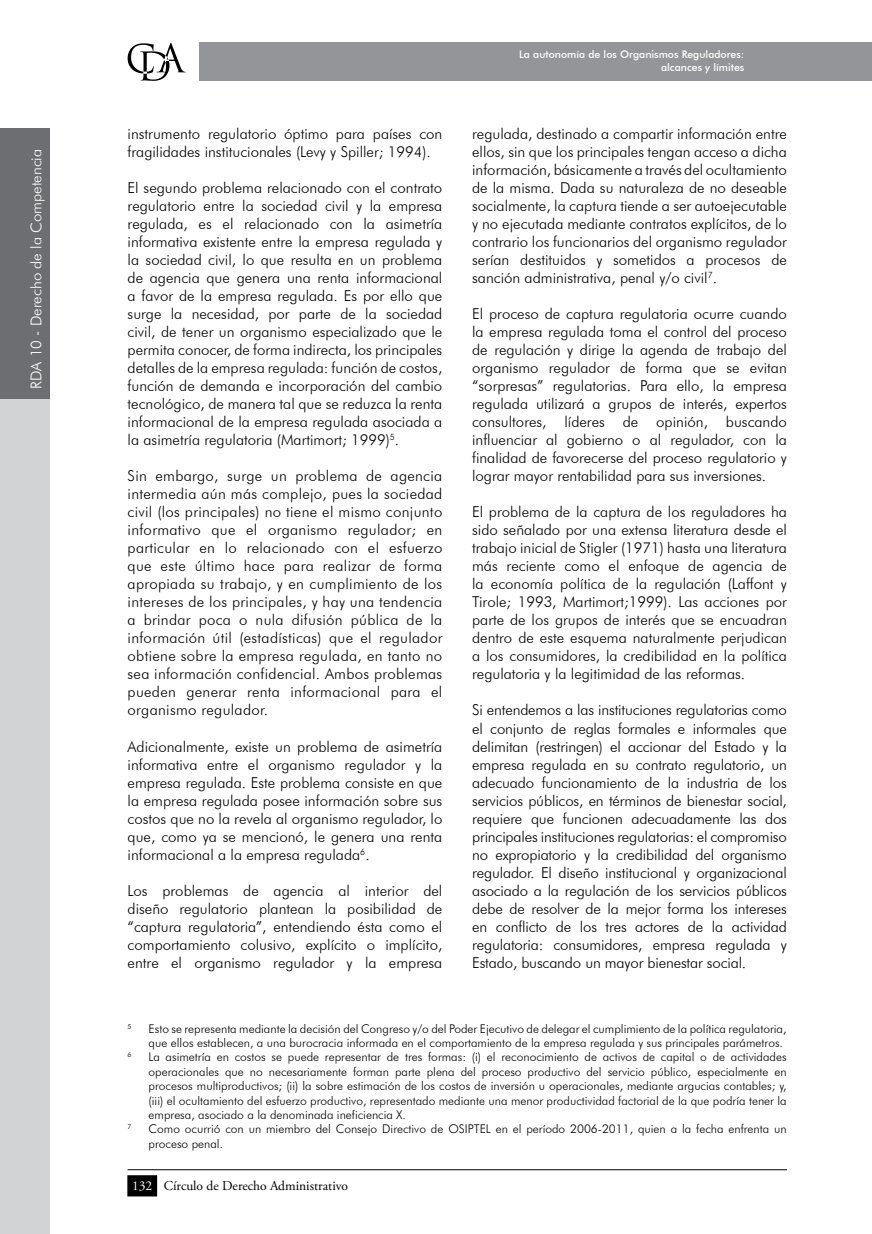
<style>
.page{position:relative;width:872px;height:1234px;background:#fff}
.page>*{position:absolute;margin:0;border:0;box-sizing:border-box;transform-origin:0 0}
.t1{font:300 15px/18px "Futura BT";color:#000;text-align:justify}
.t2{font:300 15px "Futura BT";color:#fff}
.t3{font:13.5px "Adobe Garamond Pro";color:#000}
.t4{font:300 12px/14.4px "Futura BT";color:#000;text-align:right}
.t5{font:500 10.5px/12.6px "Futura BT";color:#fff;text-align:right}
.t6{font:300 7.05px "Futura BT";color:#000}
.s1{color:#fff}
</style>
<div class="page">
<div style="left:199px;top:43px;width:673px;height:38px;background:#939598"></div>
<svg style="left:128px;top:43px;width:58px;height:38px"></svg>
<hr style="left:128px;top:1168px;width:659px;height:1px;background:#000">
<div style="left:128px;top:1175px;width:28px;height:20px;background:#000"></div>
<div style="left:127px;top:1174px;width:30px;height:22px;border:2px solid #000"></div>
<div style="left:0;top:395px;width:50px;height:838px;background:#d1d3d4"></div>
<div style="left:0;top:128px;width:50px;height:271px;background:#6d6e71"></div>
<p class="t2" style="left:27px;top:388px;width:241px;rotate:-90deg">RDA 10 - Derecho de la Competencia</p>
<p class="t1" style="left:128px;top:125px;width:316px">instrumento regulatorio óptimo para países con fragilidades institucionales (Levy y Spiller; 1994).</p>
<p class="t1" style="left:128px;top:179px;width:316px">E l segundo problema relacionado con el contrato regulatorio entre la sociedad civil y la empresa regulada, es el relacionado con la asimetría informativa existente entre la empresa regulada y la sociedad civil, lo que resulta en un problema de agencia que genera una renta informacional a favor de la empresa regulada. Es por ello que surge la necesidad, por parte de la sociedad civil, de tener un organismo especializado que le permita conocer, de forma indirecta, los principales detalles de la empresa regulada: función de costos, función de demanda e incorporación del cambio tecnológico, de manera tal que se reduzca la renta informacional de la empresa regulada asociada a la asimetría regulatoria (Martimort; 1999)<sup>5</sup>.</p>
<p class="t1" style="left:128px;top:467px;width:316px">Sin embargo, surge un problema de agencia intermedia aún más complejo, pues la sociedad civil (los principales) no tiene el mismo conjunto informativo que el organismo regulador; en particular en lo relacionado con el esfuerzo que este último hace para realizar de forma apropiada su trabajo, y en cumplimiento de los intereses de los principales, y hay una tendencia a brindar poca o nula difusión pública de la información útil (estadísticas) que el regulador obtiene sobre la empresa regulada, en tanto no sea información confidencial. Ambos problemas pueden generar renta informacional para el organismo regulador.</p>
<p class="t1" style="left:128px;top:737px;width:316px">Adicionalmente, existe un problema de asimetría informativa entre el organismo regulador y la empresa regulada. Este problema consiste en que la empresa regulada posee información sobre sus costos que no la revela al organismo regulador, lo que, como ya se mencionó, le genera una renta informacional a la empresa regulada<sup>6</sup>.</p>
<p class="t1" style="left:128px;top:881px;width:316px">Los problemas de agencia al interior del diseño regulatorio plantean la posibilidad de “captura regulatoria”, entendiendo ésta como el comportamiento colusivo, explícito o implícito, entre el organismo regulador y la empresa</p>
<p class="t5" style="left:519px;top:48px;width:227px">La autonomía de los Organismos Reguladores: alcances y límites</p>
<p class="t1" style="left:472px;top:125px;width:316px">regulada, destinado a compartir información entre ellos, sin que los principales tengan acceso a dicha información, básicamente a través del ocultamiento de la misma. Dada su naturaleza de no deseable socialmente, la captura tiende a ser autoejecutable y no ejecutada mediante contratos explícitos, de lo contrario los funcionarios del organismo regulador serían destituidos y sometidos a procesos de sanción administrativa, penal y/o civil<sup>7</sup>.</p>
<p class="t1" style="left:472px;top:305px;width:316px">E l proceso de captura regulatoria ocurre cuando la empresa regulada toma el control del proceso de regulación y dirige la agenda de trabajo del organismo regulador de forma que se evitan “sorpresas” regulatorias. Para ello, la empresa regulada utilizará a grupos de interés, expertos consultores, líderes de opinión, buscando influenciar al gobierno o al regulador, con la finalidad de favorecerse del proceso regulatorio y lograr mayor rentabilidad para sus inversiones.</p>
<p class="t1" style="left:472px;top:503px;width:316px">E l problema de la captura de los reguladores ha sido señalado por una extensa literatura desde el trabajo inicial de Stigler (1971) hasta una literatura más reciente como el enfoque de agencia de la economía política de la regulación (Laffont y Tirole; 1993, Martimort;1999). Las acciones por parte de los grupos de interés que se encuadran dentro de este esquema naturalmente perjudican a los consumidores, la credibilidad en la política regulatoria y la legitimidad de las reformas.</p>
<p class="t1" style="left:472px;top:701px;width:316px">Si entendemos a las instituciones regulatorias como el conjunto de reglas formales e informales que delimitan (restringen) el accionar del Estado y la empresa regulada en su contrato regulatorio, un adecuado funcionamiento de la industria de los servicios públicos, en términos de bienestar social, requiere que funcionen adecuadamente las dos principales instituciones regulatorias: el compromiso no expropiatorio y la credibilidad del organismo regulador. E l diseño institucional y organizacional asociado a la regulación de los servicios públicos debe de resolver de la mejor forma los intereses en conflicto de los tres actores de la actividad regulatoria: consumidores, empresa regulada y Estado, buscando un mayor bienestar social.</p>
<p class="t4" style="left:127px;top:1020px;width:661px"><sup>5</sup> Esto se representa mediante la decisión del Congreso y/o del Poder Ejecutivo de delegar el cumplimiento de la política regulatoria, que ellos establecen, a una burocracia informada en el comportamiento de la empresa regulada y sus principales parámetros.</p>
<p class="t6" style="left:127px;top:1050px;width:6px">6</p>
<p class="t4" style="left:149px;top:1049px;width:639px;text-align:justify">La asimetría en costos se puede representar de tres formas: (i) el reconocimiento de activos de capital o de actividades operacionales que no necesariamente forman parte plena del proceso productivo del servicio público, especialmente en procesos multiproductivos; (ii) la sobre estimación de los costos de inversión u operacionales, mediante argucias contables; y, (iii) el ocultamiento del esfuerzo productivo, representado mediante una menor productividad factorial de la que podría tener la empresa, asociado a la denominada ineficiencia X.</p>
<p class="t6" style="left:127px;top:1122px;width:6px">7</p>
<p class="t4" style="left:149px;top:1121px;width:639px;text-align:left">Como ocurrió con un miembro del Consejo Directivo de OSI PTE L en el período 2006-2011, quien a la fecha enfrenta un proceso penal.</p>
<p class="t3" style="left:132px;top:1176px;width:218px"><span class="s1">132</span> Círculo de Derecho Administrativo</p>
</div>
